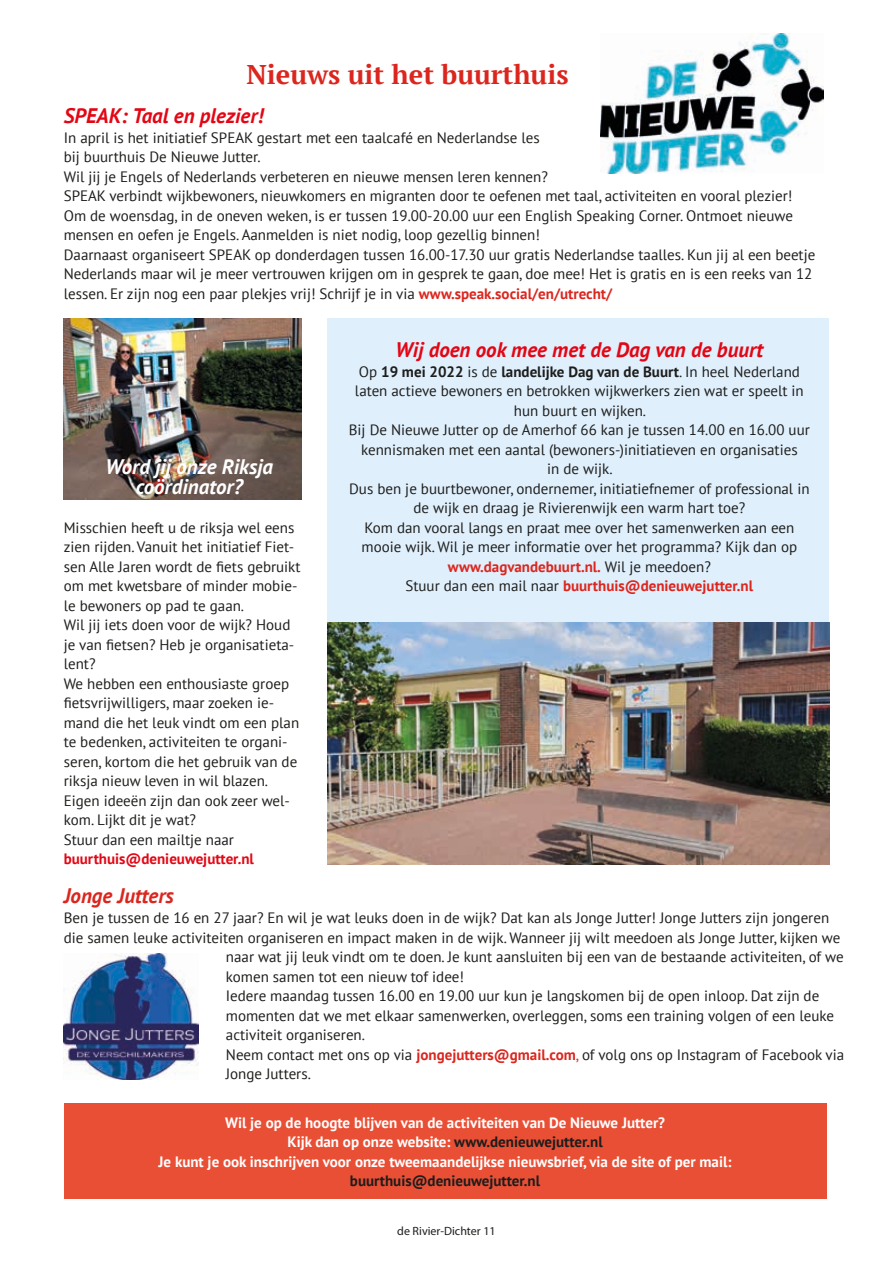
<style>
.page{position:relative;width:893px;height:1263px;background:#fff}
.page>*{position:absolute;margin:0;border:0;box-sizing:border-box;transform-origin:0 0}
.t1{font:700 27px "PT Serif";color:#db261e}
.t2{font:italic 700 21px "PT Sans";color:#e30614}
.t3{font:italic 700 21px/19.5px "PT Sans";color:#fff;text-align:center}
.t4{font:italic 700 21px "PT Sans";color:#db261e}
.t5{font:15px/19.5px "PT Sans";color:#1d1d1b}
.t6{font:700 15px/19.5px "PT Sans";color:#fff;text-align:center}
.t7{font:700 15px "PT Sans";color:#1d1d1b}
.t8{font:700 15px "PT Sans";color:#e30614}
.t9{font:12px "Myriad Pro";color:#1d1d1b}
.s1{font-weight:700;color:#db261e}
.s2{font-weight:700}
.s3{color:#db261e}
.s4{color:#1d1d1b}
</style>
<div class="page">
<div style="left:327px;top:318px;width:502px;height:339px;background:#dfeffc"></div>
<div style="left:64px;top:1103px;width:762px;height:96px;background:#e94f35"></div>
<img style="left:600px;top:34px;width:224px;height:140px">
<img style="left:64px;top:953px;width:134px;height:126px">
<img style="left:64px;top:318px;width:238px;height:182px">
<img style="left:327px;top:622px;width:502px;height:242px">
<h1 class="t1" style="left:246px;top:57px;width:324px">Nieuws uit het buurthuis</h1>
<h2 class="t2" style="left:64px;top:102px;width:201px">SPEAK: Taal en plezier!</h2>
<p class="t5" style="left:64px;top:128px;width:753px">In april is het initiatief SPEAK gestart met een taalcafé en Nederlandse les<br>bij buurthuis De Nieuwe Jutter.<br>Wil jij je Engels of Nederlands verbeteren en nieuwe mensen leren kennen?<br>SPEAK verbindt wijkbewoners, nieuwkomers en migranten door te oefenen met taal, activiteiten en vooral plezier!<br>Om de woensdag, in de oneven weken, is er tussen 19.00-20.00 uur een English Speaking Corner. Ontmoet nieuwe mensen en oefen je Engels. Aanmelden is niet nodig, loop gezellig binnen!<br>Daarnaast organiseert SPEAK op donderdagen tussen 16.00-17.30 uur gratis Nederlandse taalles. Kun jij al een beetje Nederlands maar wil je meer vertrouwen krijgen om in gesprek te gaan, doe mee! Het is gratis en is een reeks van 12 lessen. Er zijn nog een paar plekjes vrij! Schrijf je in via <span class="s1">www.speak.social/en/utrecht/</span></p>
<h2 class="t3" style="left:105px;top:457px;width:169px">Word jij onze Riksja coördinator?</h2>
<p class="t5" style="left:64px;top:518px;width:238px">Misschien heeft u de riksja wel eens zien rijden. Vanuit het initiatief Fiet&shy;sen Alle Jaren wordt de fiets gebruikt om met kwetsbare of minder mobie&shy;le bewoners op pad te gaan.<br>Wil jij iets doen voor de wijk? Houd je van fietsen? Heb je organisatieta&shy;lent?<br>We hebben een enthousiaste groep fietsvrijwilligers, maar zoeken ie&shy;mand die het leuk vindt om een plan te bedenken, activiteiten te organi&shy;seren, kortom die het gebruik van de riksja nieuw leven in wil blazen.<br>Eigen ideeën zijn dan ook zeer wel&shy;kom. Lijkt dit je wat?<br>Stuur dan een mailtje naar</p>
<p class="t8" style="left:64px;top:849px;width:192px">buurthuis@denieuwejutter.nl</p>
<h2 class="t2" style="left:396px;top:336px;width:369px">Wij doen ook mee met de Dag van de buurt</h2>
<p class="t5" style="left:349px;top:362px;width:462px;text-align:center">Op <span class="s2">19 mei 2022</span> is de <span class="s2">landelijke Dag van de Buurt</span>. In heel Nederland laten actieve bewoners en betrokken wijkwerkers zien wat er speelt in hun buurt en wijken.<br>Bij De Nieuwe Jutter op de Amerhof 66 kan je tussen 14.00 en 16.00 uur kennismaken met een aantal (bewoners-)initiatieven en organisaties<br>in de wijk.<br>Dus ben je buurtbewoner, ondernemer, initiatiefnemer of professional in de wijk en draag je Rivierenwijk een warm hart toe?<br>Kom dan vooral langs en praat mee over het samenwerken aan een mooie wijk. Wil je meer informatie over het programma? Kijk dan op <span class="s1">www.dagvandebuurt.nl.</span> Wil je meedoen?<br>Stuur dan een mail naar <span class="s1">buurthuis@denieuwejutter.nl</span></p>
<h2 class="t4" style="left:64px;top:882px;width:112px">Jonge Jutters</h2>
<p class="t5" style="left:64px;top:908px;width:767px">Ben je tussen de 16 en 27 jaar? En wil je wat leuks doen in de wijk? Dat kan als Jonge Jutter! Jonge Jutters zijn jongeren</p>
<p class="t5" style="left:64px;top:927px;width:778px">die samen leuke activiteiten organiseren en impact maken in de wijk. Wanneer jij wilt meedoen als Jonge Jutter, kijken we</p>
<p class="t5" style="left:226px;top:947px;width:619px">naar wat jij leuk vindt om te doen. Je kunt aansluiten bij een van de bestaande activiteiten, of we</p>
<p class="t5" style="left:226px;top:966px;width:240px">komen samen tot een nieuw tof idee!</p>
<p class="t5" style="left:226px;top:986px;width:595px">Iedere maandag tussen 16.00 en 19.00 uur kun je langskomen bij de open inloop. Dat zijn de</p>
<p class="t5" style="left:226px;top:1005px;width:610px">momenten dat we met elkaar samenwerken, overleggen, soms een training volgen of een leuke</p>
<p class="t5" style="left:226px;top:1025px;width:141px">activiteit organiseren.</p>
<p class="t5" style="left:226px;top:1044px;width:620px">Neem contact met ons op via <span class="s1">jongejutters@gmail.com</span><span class="s3">,</span> of volg ons op Instagram of Facebook via</p>
<p class="t5" style="left:226px;top:1064px;width:86px">Jonge Jutters.</p>
<p class="t6" style="left:159px;top:1112px;width:574px">Wil je op de hoogte blijven van de activiteiten van De Nieuwe Jutter?<br>Kijk dan op onze website: <span class="s4">www.denieuwejutter.nl<br></span>Je kunt je ook inschrijven voor onze tweemaandelijkse nieuwsbrief, via de site of per mail:</p>
<p class="t7" style="left:350px;top:1171px;width:192px">buurthuis@denieuwejutter.nl</p>
<p class="t9" style="left:397px;top:1223px;width:100px">de Rivier-Dichter 11</p>
</div>
